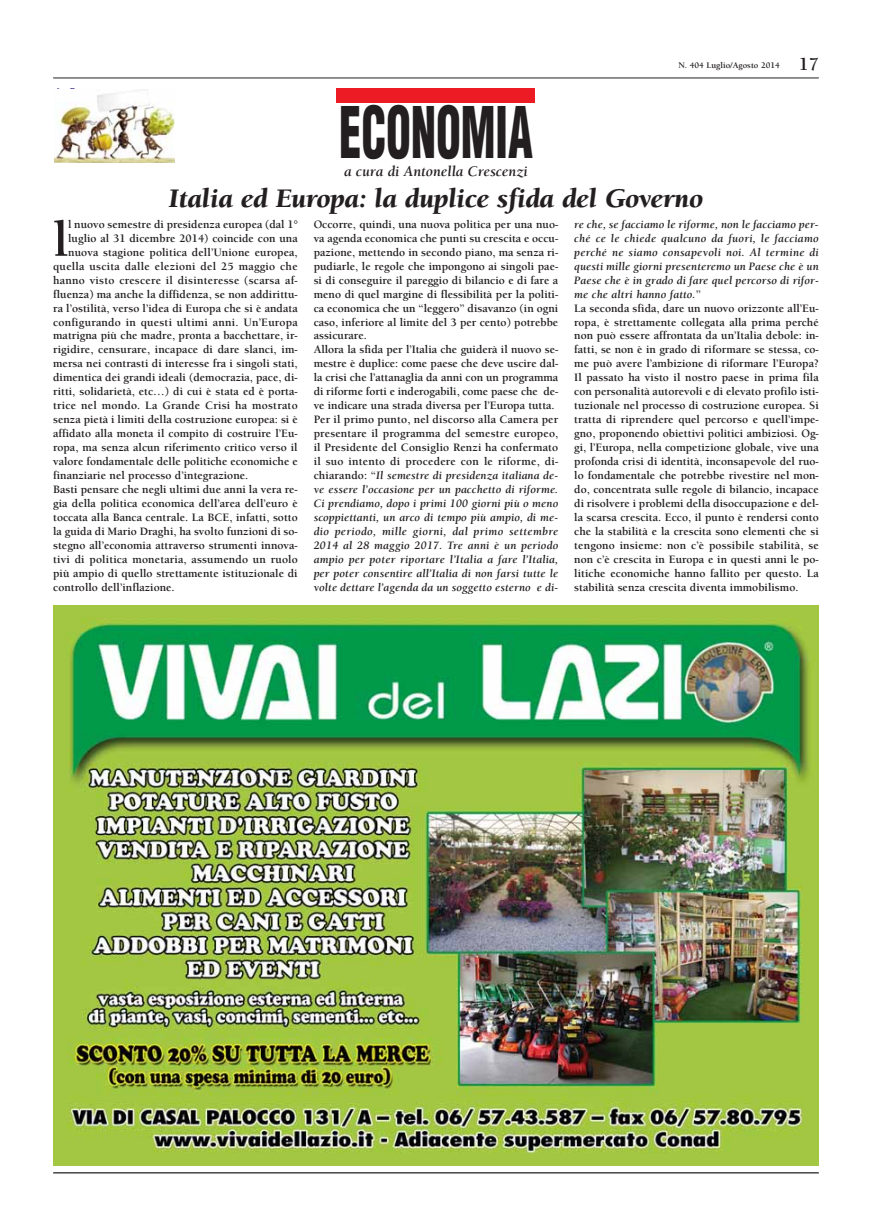
<style>
.page{position:relative;width:872px;height:1226px;background:#fff}
.page>*{position:absolute;margin:0;border:0;box-sizing:border-box;transform-origin:0 0}
.t1{font:900 condensed 69.38px "Helvetica";color:#231f20;scale:.64 1}
.t2{font:700 51.12px "Berkeley";color:#231f20}
.t3{font:italic 900 27.5px "Berkeley";color:#231f20}
.t4{font:italic 700 15px "Berkeley";color:#231f20}
.t5{font:700 11.62px/14px "Berkeley";color:#231f20}
.t6{font:700 11.62px "Berkeley";letter-spacing:.02em;color:#231f20}
.t7{font:italic 700 10.62px "Arial";color:#6b4d9f}
.t8{font:700 8.75px "Berkeley";color:#231f20}
.s1{font-size:18.75px}
.s2{font-style:italic}
</style>
<div class="page">
<hr style="left:53px;top:78px;width:766px;height:1px;background:#231f20">
<hr style="left:53px;top:1172px;width:766px;height:1px;background:#231f20">
<img style="left:53px;top:606px;width:766px;height:560px">
<div style="left:337px;top:89px;width:198px;height:14px;background:#ed1c24"></div>
<img style="left:54px;top:89px;width:121px;height:74px">
<p class="t7" style="left:58px;top:79px;width:20px">p g</p>
<p class="t8" style="left:678px;top:61px;width:142px">N. 404 Luglio/Agosto 2014 <span class="s1">17</span></p>
<h1 class="t1" style="left:339px;top:106px;width:304px">ECONOMIA</h1>
<p class="t4" style="left:344px;top:165px;width:185px">a cura di Antonella Crescenzi</p>
<h3 class="t3" style="left:169px;top:188px;width:536px">Italia ed Europa: la duplice sfida del Governo</h3>
<h2 class="t2" style="left:53px;top:220px;width:17px">l</h2>
<p class="t5" style="left:68px;top:218px;width:231px">l nuovo semestre di presidenza europea (dal 1°</p>
<p class="t5" style="left:68px;top:232px;width:231px">luglio al 31 dicembre 2014) coincide con una</p>
<p class="t5" style="left:68px;top:246px;width:231px">nuova stagione politica dell’Unione europea,</p>
<p class="t6" style="left:53px;top:262px;width:246px">quella uscita dalle elezioni del 25 maggio che</p>
<p class="t6" style="left:53px;top:275px;width:246px">hanno visto crescere il disinteresse (scarsa af-</p>
<p class="t5" style="left:53px;top:288px;width:246px">fluenza) ma anche la diffidenza, se non addirittu-</p>
<p class="t5" style="left:53px;top:302px;width:246px">ra l’ostilità, verso l’idea di Europa che si è andata</p>
<p class="t5" style="left:53px;top:316px;width:246px">configurando in questi ultimi anni. Un’Europa</p>
<p class="t5" style="left:53px;top:330px;width:246px">matrigna più che madre, pronta a bacchettare, ir-</p>
<p class="t5" style="left:53px;top:344px;width:246px">rigidire, censurare, incapace di dare slanci, im-</p>
<p class="t5" style="left:53px;top:358px;width:246px">mersa nei contrasti di interesse fra i singoli stati,</p>
<p class="t5" style="left:53px;top:372px;width:246px">dimentica dei grandi ideali (democrazia, pace, di-</p>
<p class="t5" style="left:53px;top:386px;width:246px">ritti, solidarietà, etc…) di cui è stata ed è porta-</p>
<p class="t5" style="left:53px;top:400px;width:246px">trice nel mondo. La Grande Crisi ha mostrato</p>
<p class="t5" style="left:53px;top:414px;width:246px">senza pietà i limiti della costruzione europea: si è</p>
<p class="t5" style="left:53px;top:428px;width:246px">affidato alla moneta il compito di costruire l’Eu-</p>
<p class="t5" style="left:53px;top:441px;width:246px">ropa, ma senza alcun riferimento critico verso il</p>
<p class="t5" style="left:53px;top:455px;width:246px">valore fondamentale delle politiche economiche e</p>
<p class="t5" style="left:53px;top:469px;width:197px">finanziarie nel processo d’integrazione.</p>
<p class="t5" style="left:53px;top:483px;width:246px">Basti pensare che negli ultimi due anni la vera re-</p>
<p class="t5" style="left:53px;top:497px;width:246px">gia della politica economica dell’area dell’euro è</p>
<p class="t5" style="left:53px;top:511px;width:246px">toccata alla Banca centrale. La BCE, infatti, sotto</p>
<p class="t5" style="left:53px;top:525px;width:246px">la guida di Mario Draghi, ha svolto funzioni di so-</p>
<p class="t5" style="left:53px;top:539px;width:246px">stegno all’economia attraverso strumenti innova-</p>
<p class="t5" style="left:53px;top:553px;width:246px">tivi di politica monetaria, assumendo un ruolo</p>
<p class="t5" style="left:53px;top:567px;width:246px">più ampio di quello strettamente istituzionale di</p>
<p class="t5" style="left:53px;top:581px;width:123px">controllo dell’inflazione.</p>
<p class="t5" style="left:314px;top:218px;width:246px">Occorre, quindi, una nuova politica per una nuo&shy;va agenda economica che punti su crescita e occu&shy;pazione, mettendo in secondo piano, ma senza ri&shy;pudiarle, le regole che impongono ai singoli pae&shy;si di conseguire il pareggio di bilancio e di fare a meno di quel margine di flessibilità per la politi&shy;ca economica che un “leggero” disavanzo (in ogni caso, inferiore al limite del 3 per cento) potrebbe assicurare.<br>Allora la sfida per l’Italia che guiderà il nuovo se&shy;mestre è duplice: come paese che deve uscire dal&shy;la crisi che l’attanaglia da anni con un programma di riforme forti e inderogabili, come paese che de&shy;ve indicare una strada diversa per l’Europa tutta.<br>Per il primo punto, nel discorso alla Camera per presentare il programma del semestre europeo, il Presidente del Consiglio Renzi ha confermato il suo intento di procedere con le riforme, di&shy;chiarando: “<span class="s2">Il semestre di presidenza italiana de&shy;ve essere l’occasione per un pacchetto di riforme.<br>Ci prendiamo, dopo i primi 100 giorni più o meno scoppiettanti, un arco di tempo più ampio, di me&shy;dio periodo, mille giorni, dal primo settembre 2014 al 28 maggio 2017. Tre anni è un periodo ampio per poter riportare l’Italia a fare l’Italia, per poter consentire all’Italia di non farsi tutte le volte dettare l’agenda da un soggetto esterno e di-</span></p>
<p class="t5" style="left:574px;top:218px;width:246px"><span class="s2">re che, se facciamo le riforme, non le facciamo per&shy;ché ce le chiede qualcuno da fuori, le facciamo perché ne siamo consapevoli noi. Al termine di questi mille giorni presenteremo un Paese che è un Paese che è in grado di fare quel percorso di rifor&shy;me che altri hanno fatto.</span>”<br>La seconda sfida, dare un nuovo orizzonte all’Eu&shy;ropa, è strettamente collegata alla prima perché non può essere affrontata da un’Italia debole: in&shy;fatti, se non è in grado di riformare se stessa, co&shy;me può avere l’ambizione di riformare l’Europa?<br>Il passato ha visto il nostro paese in prima fila con personalità autorevoli e di elevato profilo isti&shy;tuzionale nel processo di costruzione europea. Si tratta di riprendere quel percorso e quell’impe&shy;gno, proponendo obiettivi politici ambiziosi. Og&shy;gi, l’Europa, nella competizione globale, vive una profonda crisi di identità, inconsapevole del ruo&shy;lo fondamentale che potrebbe rivestire nel mon&shy;do, concentrata sulle regole di bilancio, incapace di risolvere i problemi della disoccupazione e del&shy;la scarsa crescita. Ecco, il punto è rendersi conto che la stabilità e la crescita sono elementi che si tengono insieme: non c’è possibile stabilità, se non c’è crescita in Europa e in questi anni le po&shy;litiche economiche hanno fallito per questo. La stabilità senza crescita diventa immobilismo.</p>
</div>
